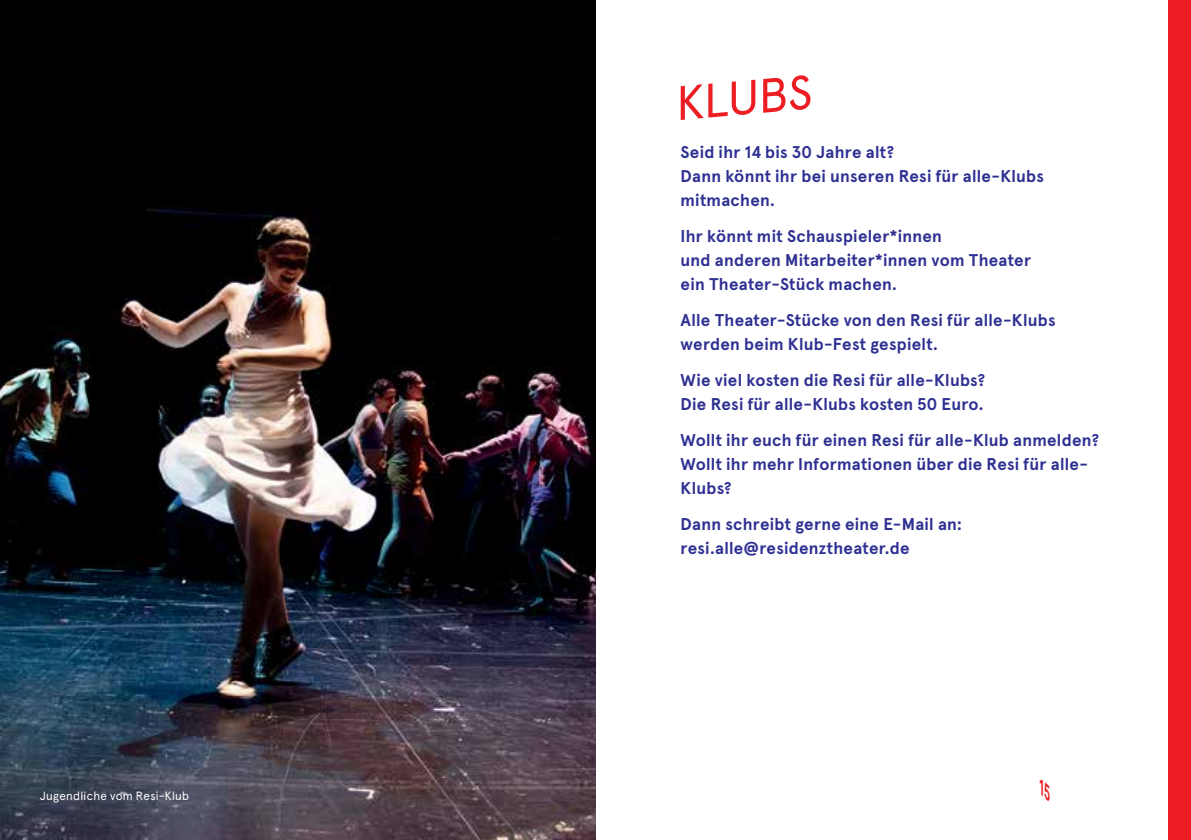
<style>
.page{position:relative;width:1191px;height:840px;background:#fff}
.page>*{position:absolute;margin:0;border:0;box-sizing:border-box;transform-origin:0 0}
.t1{font:48px "Apercu Pro";color:#ed1d24}
.t2{font:700 17px/24px "Apercu Pro";letter-spacing:.015em;color:#2e3092}
.t3{font:12px "Apercu Pro";letter-spacing:.025em;color:#fff}
</style>
<div class="page">
<div style="left:1168px;top:0;width:23px;height:839px;background:#ed1d24"></div>
<img style="left:0;top:0;width:595px;height:839px">
<svg style="left:141px;top:772px;width:10px;height:26px"></svg>
<p class="t3" style="left:40px;top:788px;width:151px">Jugendliche vom Resi-Klub</p>
<h1 class="t1" style="left:672px;top:75px;width:138px;rotate:-5deg">KLUBS</h1>
<p class="t2" style="left:680px;top:139px;width:365px">Seid ihr 14 bis 30 Jahre alt?<br>Dann könnt ihr bei unseren Resi für alle-Klubs mitmachen.</p>
<p class="t2" style="left:680px;top:223px;width:352px">Ihr könnt mit Schauspieler*innen<br>und anderen Mitarbeiter*innen vom Theater ein Theater-Stück machen.</p>
<p class="t2" style="left:680px;top:307px;width:376px">Alle Theater-Stücke von den Resi für alle-Klubs werden beim Klub-Fest gespielt.</p>
<p class="t2" style="left:680px;top:367px;width:306px">Wie viel kosten die Resi für alle-Klubs?<br>Die Resi für alle-Klubs kosten 50 Euro.</p>
<p class="t2" style="left:680px;top:427px;width:420px">Wollt ihr euch für einen Resi für alle-Klub anmelden?<br>Wollt ihr mehr Informationen über die Resi für alle-<br>Klubs?</p>
<p class="t2" style="left:680px;top:511px;width:283px">Dann schreibt gerne eine E-Mail an: resi.alle@residenztheater.de</p>
</div>
